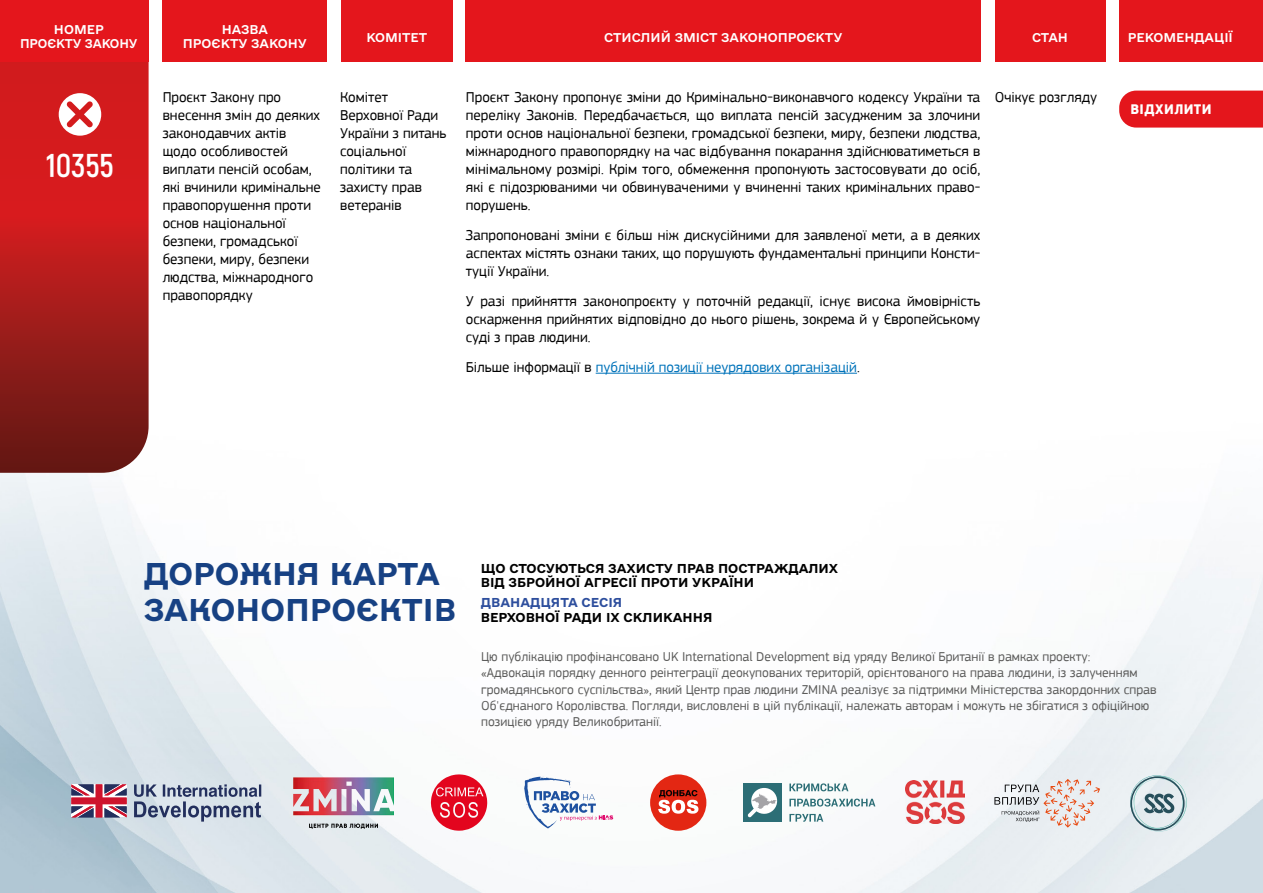
<style>
.page{position:relative;width:1263px;height:893px;background:#fff}
.page>*{position:absolute;margin:0;border:0;box-sizing:border-box;transform-origin:0 0}
.t1{font:700 33px "Akrobat";color:#fff}
.t2{font:29.7px/35.5px "e Ukraine Head Bold";color:#174183}
.t3{font:15px/18px "PF Square Sans Pro";color:#000;text-align:justify}
.t4{font:15px "PF Square Sans Pro";color:#0073ba}
.t5{font:700 14.4px "PF Square Sans Pro";letter-spacing:.025em;color:#fff}
.t6{font:13.5px/16.2px "PF Square Sans Pro";color:#5c5c5b}
.t7{font:12.15px/14.5px "e Ukraine Bold";color:#000}
.t8{font:12.15px "e Ukraine Bold";color:#2d4e9d}
.t9{font:12px/14.4px "e Ukraine Medium";color:#fff;text-align:center}
.s1{color:#000}
</style>
<div class="page">
<img style="left:0;top:13px;width:1263px;height:880px">
<svg style="left:0;top:0;width:149px;height:473px;background:#af1d1d"></svg>
<hr style="left:596px;top:373px;width:261px;height:1px;background:#0073ba">
<div style="left:1119px;top:91px;width:144px;height:37px;background:#e4161c"></div>
<svg style="left:59px;top:93px;width:42px;height:43px"></svg>
<div style="left:994px;top:0;width:111px;height:62px;background:#e4161c"></div>
<div style="left:1119px;top:0;width:144px;height:62px;background:#e4161c"></div>
<div style="left:466px;top:0;width:515px;height:62px;background:#e4161c"></div>
<div style="left:163px;top:0;width:164px;height:62px;background:#e4161c"></div>
<div style="left:341px;top:0;width:111px;height:62px;background:#e4161c"></div>
<div style="left:0;top:0;width:148px;height:62px;background:#e4161c"></div>
<div style="left:743px;top:783px;width:39px;height:39px;background:#2c6e76"></div>
<svg style="left:748px;top:788px;width:30px;height:29px"></svg>
<svg style="left:789px;top:783px;width:59px;height:8px"></svg>
<svg style="left:789px;top:799px;width:86px;height:7px"></svg>
<svg style="left:789px;top:814px;width:34px;height:8px"></svg>
<div style="left:650px;top:774px;width:56px;height:57px;background:#e32713;border-radius:50%"></div>
<svg style="left:658px;top:790px;width:40px;height:24px"></svg>
<svg style="left:524px;top:777px;width:89px;height:51px"></svg>
<svg style="left:994px;top:779px;width:106px;height:49px;background:#ded7d6"></svg>
<svg style="left:309px;top:824px;width:69px;height:5px"></svg>
<img style="left:293px;top:777px;width:101px;height:38px">
<svg style="left:431px;top:774px;width:56px;height:57px"></svg>
<svg style="left:1130px;top:775px;width:57px;height:57px;background:#bcccd1"></svg>
<img style="left:906px;top:781px;width:58px;height:42px">
<svg style="left:71px;top:784px;width:56px;height:33px"></svg>
<svg style="left:134px;top:784px;width:127px;height:38px;background:#9faabd"></svg>
<p class="t9" style="left:20px;top:23px;width:119px">НОМЕР<br>ПРОЄКТУ ЗАКОНУ</p>
<h1 class="t1" style="left:46px;top:145px;width:69px">10355</h1>
<p class="t9" style="left:183px;top:23px;width:125px">НАЗВА<br>ПРОЄКТУ ЗАКОНУ</p>
<p class="t9" style="left:366px;top:31px;width:62px">КОМІТЕТ</p>
<p class="t9" style="left:604px;top:31px;width:240px">СТИСЛИЙ ЗМІСТ ЗАКОНОПРОЄКТУ</p>
<p class="t9" style="left:1032px;top:31px;width:38px">СТАН</p>
<p class="t9" style="left:1128px;top:31px;width:107px">РЕКОМЕНДАЦІЇ</p>
<p class="t3" style="left:163px;top:88px;width:160px;text-align:left">Проєкт Закону про внесення змін до деяких законодавчих актів щодо особливостей виплати пенсій особам, які вчинили кримінальне правопорушення проти основ національної безпеки, громадської безпеки, миру, безпеки людства, міжнародного правопорядку</p>
<p class="t3" style="left:466px;top:88px;width:516px">Проєкт Закону пропонує зміни до Кримінально-виконавчого кодексу України та переліку Законів. Передбачається, що виплата пенсій засудженим за злочини проти основ національної безпеки, громадської безпеки, миру, безпеки людства, міжнародного правопорядку на час відбування покарання здійснюватиметься в мінімальному розмірі. Крім того, обмеження пропонують застосовувати до осіб, які є підозрюваними чи обвинуваченими у вчиненні таких кримінальних право&shy;порушень.</p>
<p class="t3" style="left:340px;top:88px;width:50px">Комітет</p>
<p class="t3" style="left:995px;top:88px;width:104px">Очікує розгляду</p>
<p class="t3" style="left:340px;top:106px;width:108px;text-align:left">Верховної Ради<br>України з питань соціальної політики та захисту прав ветеранів</p>
<p class="t5" style="left:1130px;top:101px;width:83px">ВІДХИЛИТИ</p>
<p class="t3" style="left:466px;top:226px;width:516px">Запропоновані зміни є більш ніж дискусійними для заявленої мети, а в деяких аспектах містять ознаки таких, що порушують фундаментальні принципи Консти&shy;туції України.</p>
<p class="t3" style="left:466px;top:292px;width:516px">У разі прийняття законопроєкту у поточній редакції, існує висока ймовірність оскарження прийнятих відповідно до нього рішень, зокрема й у Європейському суді з прав людини.</p>
<p class="t4" style="left:466px;top:358px;width:395px"><span class="s1">Більше інформації в</span> публічній позиції неурядових організацій<span class="s1">.</span></p>
<h2 class="t2" style="left:144px;top:557px;width:314px">ДОРОЖНЯ КАРТА<br>ЗАКОНОПРОЄКТІВ</h2>
<p class="t7" style="left:481px;top:561px;width:359px">ЩО СТОСУЮТЬСЯ ЗАХИСТУ ПРАВ ПОСТРАЖДАЛИХ<br>ВІД ЗБРОЙНОЇ АГРЕСІЇ ПРОТИ УКРАЇНИ</p>
<p class="t6" style="left:481px;top:649px;width:677px">Цю публікацію профінансовано UK International Development від уряду Великої Британії в рамках проекту: «Адвокація порядку денного реінтеграції деокупованих територій, орієнтованого на права людини, із залученням громадянського суспільства», який Центр прав людини ZMINA реалізує за підтримки Міністерства закордонних справ Об'єднаного Королівства. Погляди, висловлені в цій публікації, належать авторам і можуть не збігатися з офіційною позицією уряду Великобританії.</p>
<p class="t8" style="left:481px;top:595px;width:143px">ДВАНАДЦЯТА СЕСІЯ</p>
<p class="t7" style="left:481px;top:610px;width:233px">ВЕРХОВНОЇ РАДИ IX СКЛИКАННЯ</p>
</div>
